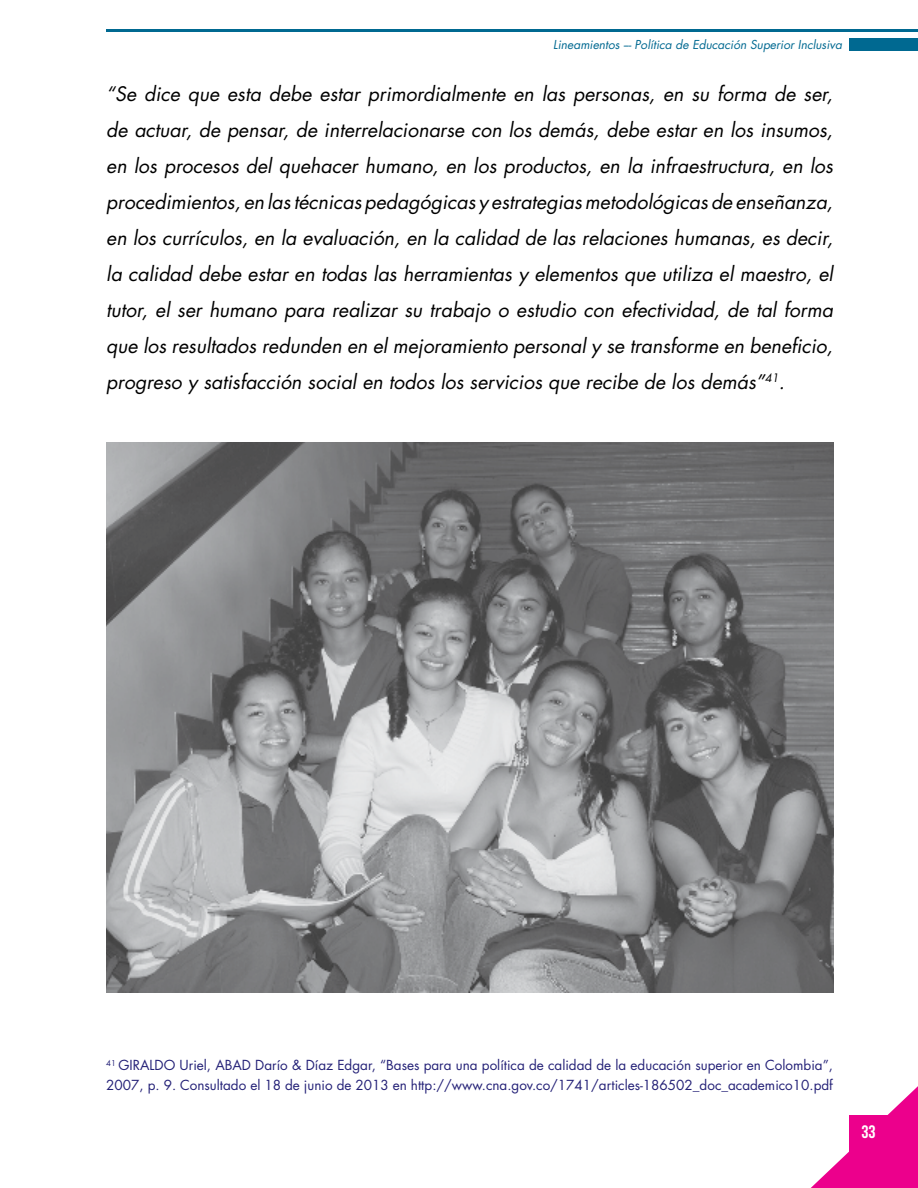
<style>
.page{position:relative;width:918px;height:1188px;background:#fff}
.page>*{position:absolute;margin:0;border:0;box-sizing:border-box;transform-origin:0 0}
.t1{font:italic 19.5px/36px "Futura LT";color:#000;text-align:justify}
.t2{font:18px "Bebas Neue";color:#fff}
.t3{font:13.5px/19.5px "Futura Std";color:#242177}
.t4{font:italic 12px "Futura LT";color:#006991}
</style>
<div class="page">
<div style="left:849px;top:38px;width:69px;height:13px;background:#006991"></div>
<svg style="left:811px;top:1086px;width:107px;height:102px"></svg>
<div style="left:849px;top:1115px;width:39px;height:39px;background:#ec008c"></div>
<hr style="left:106px;top:30px;width:812px;height:2px;background:#006991">
<img style="left:106px;top:442px;width:728px;height:550px">
<p class="t4" style="left:553px;top:37px;width:290px">Lineamientos --- Política de Educación Superior Inclusiva</p>
<p class="t1" style="left:106px;top:76px;width:728px">“Se dice que esta debe estar primordialmente en las personas, en su forma de ser, de actuar, de pensar, de interrelacionarse con los demás, debe estar en los insumos, en los procesos del quehacer humano, en los productos, en la infraestructura, en los procedimientos, en las técnicas pedagógicas y estrategias metodológicas de enseñanza, en los currículos, en la evaluación, en la calidad de las relaciones humanas, es decir, la calidad debe estar en todas las herramientas y elementos que utiliza el maestro, el tutor, el ser humano para realizar su trabajo o estudio con efectividad, de tal forma que los resultados redunden en el mejoramiento personal y se transforme en beneficio, progreso y satisfacción social en todos los servicios que recibe de los demás”<sup>41</sup>.</p>
<p class="t3" style="left:106px;top:1056px;width:728px"><sup>41</sup> GIRALDO Uriel, ABAD Darío &amp; Díaz Edgar, “Bases para una política de calidad de la educación superior en Colombia”,<br>2007, p. 9. Consultado el 18 de junio de 2013 en http://www.cna.gov.co/1741/articles-186502_doc_academico10.pdf</p>
<p class="t2" style="left:861px;top:1122px;width:16px">33</p>
</div>
